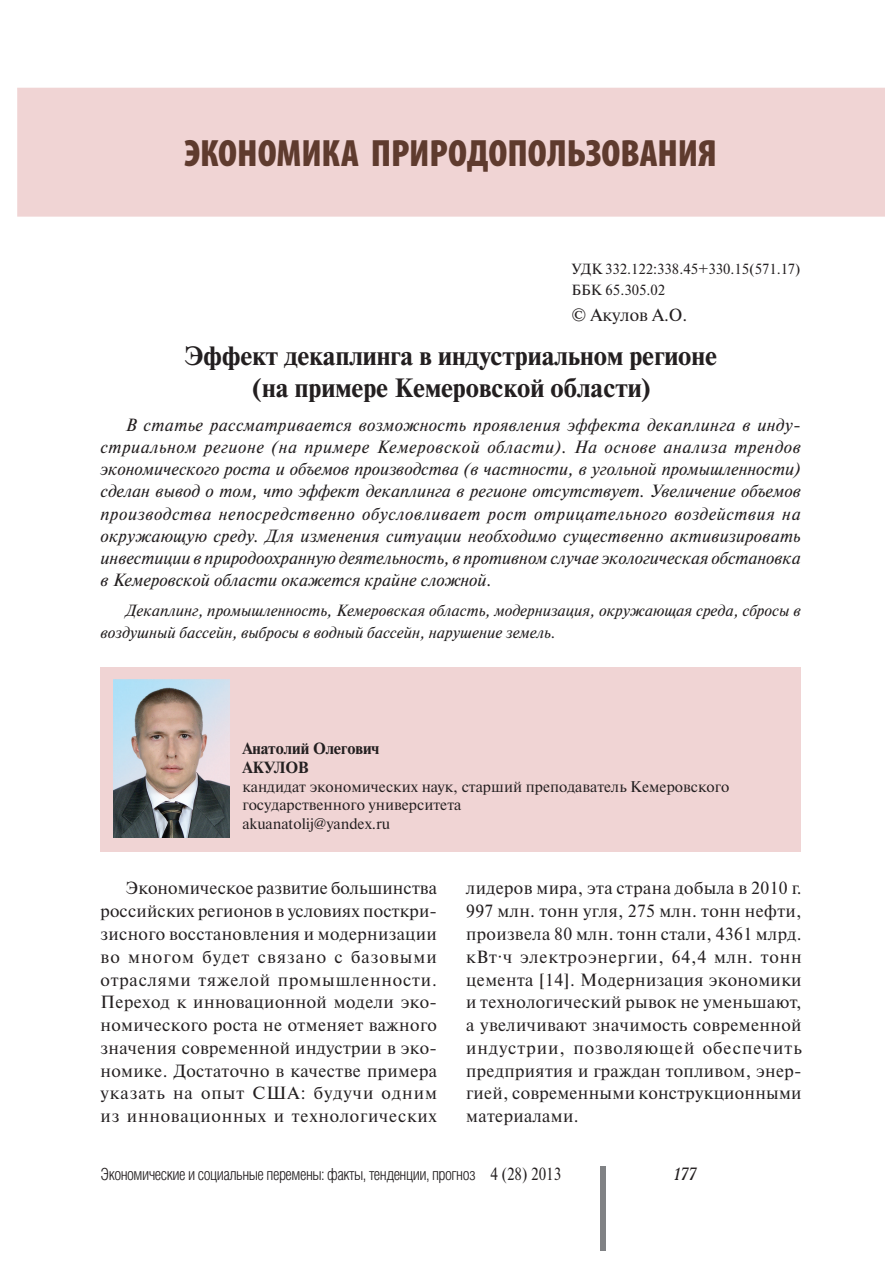
<style>
.page{position:relative;width:893px;height:1263px;background:#fff}
.page>*{position:absolute;margin:0;border:0;box-sizing:border-box;transform-origin:0 0}
.t1{font:900 condensed 38.25px "Myriad Pro";color:#5f3b2e}
.t2{font:700 26.4px/31.8px "Newton C";color:#231f20;text-align:center}
.t3{font:17.7px/22.8px "Newton C";letter-spacing:.02em;color:#231f20;text-align:justify}
.t4{font:italic 17.7px/22px "Newton C";color:#231f20;text-align:justify}
.t5{font:italic 17.7px "Academy";color:#231f20}
.t6{font:300 16.65px "Helios Cond";letter-spacing:-.03em;color:#231f20}
.t7{font:italic 16.2px/22px "Newton C";color:#231f20}
.t8{font:700 16.2px/19.4px "Newton C";color:#231f20}
.t9{font:15.45px/18.5px "Newton C";color:#231f20}
.t10{font:14.7px/21.8px "Newton C";color:#231f20}
.s1{font-family:"Newton C";font-weight:400;font-size:17.7px}
</style>
<div class="page">
<div style="left:600px;top:1166px;width:6px;height:84px;background:#808285"></div>
<div style="left:101px;top:667px;width:700px;height:184px;background:#f0d4d4"></div>
<div style="left:17px;top:88px;width:867px;height:129px;background:#f0d4d4"></div>
<img style="left:113px;top:679px;width:117px;height:159px">
<h1 class="t1" style="left:184px;top:141px;width:534px">ЭКОНОМИКА ПРИРОДОПОЛЬЗОВАНИЯ</h1>
<p class="t10" style="left:571px;top:259px;width:231px">УДК 332.122:338.45+330.15(571.17)<br>ББК 65.305.02</p>
<p class="t3" style="left:571px;top:305px;width:117px">© Акулов А.О.</p>
<h2 class="t2" style="left:184px;top:343px;width:534px">Эффект декаплинга в индустриальном регионе (на примере Кемеровской области)</h2>
<p class="t4" style="left:101px;top:416px;width:702px;text-indent:25px">В статье рассматривается возможность проявления эффекта декаплинга в инду&shy;стриальном регионе (на примере Кемеровской области). На основе анализа трендов экономического роста и объемов производства (в частности, в угольной промышленности) сделан вывод о том, что эффект декаплинга в регионе отсутствует. Увеличение объемов производства непосредственно обусловливает рост отрицательного воздействия на окружающую среду. Для изменения ситуации необходимо существенно активизировать инвестиции в природоохранную деятельность, в противном случае экологическая обстановка в Кемеровской области окажется крайне сложной.</p>
<p class="t7" style="left:101px;top:601px;width:702px;text-indent:25px">Декаплинг, промышленность, Кемеровская область, модернизация, окружающая среда, сбросы в воздушный бассейн, выбросы в водный бассейн, нарушение земель.</p>
<p class="t8" style="left:242px;top:740px;width:139px">Анатолий Олегович<br>АКУЛОВ</p>
<p class="t9" style="left:242px;top:778px;width:488px">кандидат экономических наук, старший преподаватель Кемеровского государственного университета<br>akuanatolij@yandex.ru</p>
<p class="t3" style="left:101px;top:878px;width:338px;text-indent:25px">Экономическое развитие большинства российских регионов в условиях посткри&shy;зисного восстановления и модернизации во многом будет связано с базовыми отраслями тяжелой промышленности.<br>Переход к инновационной модели эко&shy;номического роста не отменяет важного значения современной индустрии в эко&shy;номике. Достаточно в качестве примера указать на опыт США: будучи одним из инновационных и технологических</p>
<p class="t3" style="left:466px;top:878px;width:337px">лидеров мира, эта страна добыла в 2010 г.<br>997 млн. тонн угля, 275 млн. тонн нефти, произвела 80 млн. тонн стали, 4361 млрд. кВт·ч электроэнергии, 64,4 млн. тонн цемента [14]. Модернизация экономики и технологический рывок не уменьшают, а увеличивают значимость современной индустрии, позволяющей обеспечить предприятия и граждан топливом, энер&shy;гией, современными конструкционными материалами.</p>
<p class="t6" style="left:101px;top:1168px;width:462px">Экономические и социальные перемены: факты, тенденции, прогноз <span class="s1">4 (28) 2013</span></p>
<p class="t5" style="left:674px;top:1166px;width:24px">177</p>
</div>
